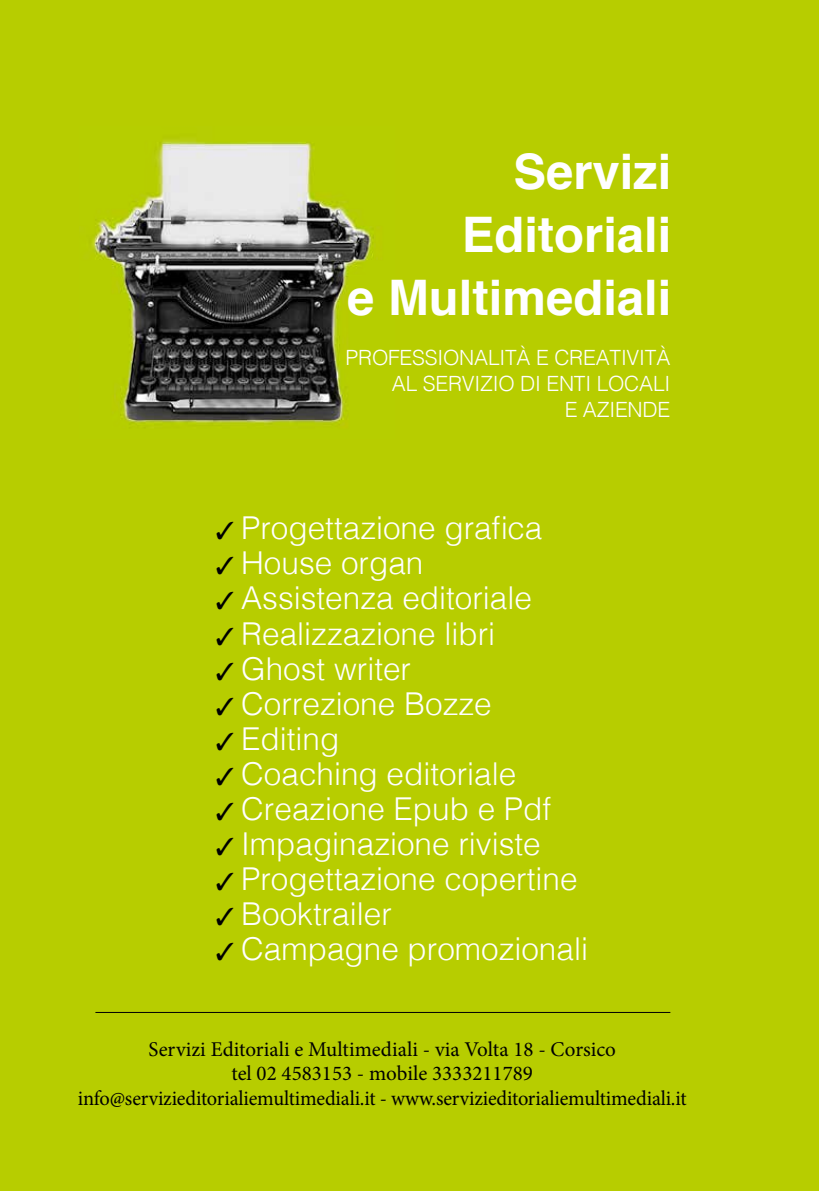
<style>
.page{position:relative;width:819px;height:1191px;background:#b7cd00}
.page>*{position:absolute;margin:0;border:0;box-sizing:border-box;transform-origin:0 0}
.t1{font:700 49px/63px "Helvetica";color:#fff;text-align:right}
.t2{font:300 31.5px "Helvetica";color:#fff}
.t3{font:21px/24.5px "Minion Pro";letter-spacing:-.005em;color:#000;text-align:center}
.t4{font:300 21px/26.2px "Helvetica";letter-spacing:-.01em;color:#fff;text-align:right}
.s1{color:#000}
</style>
<div class="page">
<img style="left:91px;top:139px;width:288px;height:286px">
<hr style="left:95px;top:1012px;width:575px;height:1px;background:#000">
<h1 class="t1" style="left:347px;top:141px;width:326px">Servizi<br>Editoriali<br>e Multimediali</h1>
<p class="t4" style="left:345px;top:343px;width:326px">PROFESSIONALITÀ E CREATIVITÀ<br>AL SERVIZIO DI ENTI LOCALI<br>E AZIENDE</p>
<p class="t2" style="left:216px;top:501px;width:328px"><span class="s1">✓</span> Progettazione grafica</p>
<p class="t2" style="left:216px;top:536px;width:209px"><span class="s1">✓</span> House organ</p>
<p class="t2" style="left:216px;top:571px;width:317px"><span class="s1">✓</span> Assistenza editoriale</p>
<p class="t2" style="left:216px;top:606px;width:281px"><span class="s1">✓</span> Realizzazione libri</p>
<p class="t2" style="left:216px;top:641px;width:197px"><span class="s1">✓</span> Ghost writer</p>
<p class="t2" style="left:216px;top:676px;width:277px"><span class="s1">✓</span> Correzione Bozze</p>
<p class="t2" style="left:216px;top:711px;width:125px"><span class="s1">✓</span> Editing</p>
<p class="t2" style="left:216px;top:746px;width:302px"><span class="s1">✓</span> Coaching editoriale</p>
<p class="t2" style="left:216px;top:781px;width:337px"><span class="s1">✓</span> Creazione Epub e Pdf</p>
<p class="t2" style="left:216px;top:816px;width:326px"><span class="s1">✓</span> Impaginazione riviste</p>
<p class="t2" style="left:216px;top:851px;width:363px"><span class="s1">✓</span> Progettazione copertine</p>
<p class="t2" style="left:216px;top:886px;width:177px"><span class="s1">✓</span> Booktrailer</p>
<p class="t2" style="left:216px;top:921px;width:373px"><span class="s1">✓</span> Campagne promozionali</p>
<p class="t3" style="left:78px;top:1037px;width:610px">Servizi Editoriali e Multimediali - via Volta 18 - Corsico<br>tel 02 4583153 - mobile 3333211789<br>info@servizieditorialiemultimediali.it - www.servizieditorialiemultimediali.it</p>
</div>
